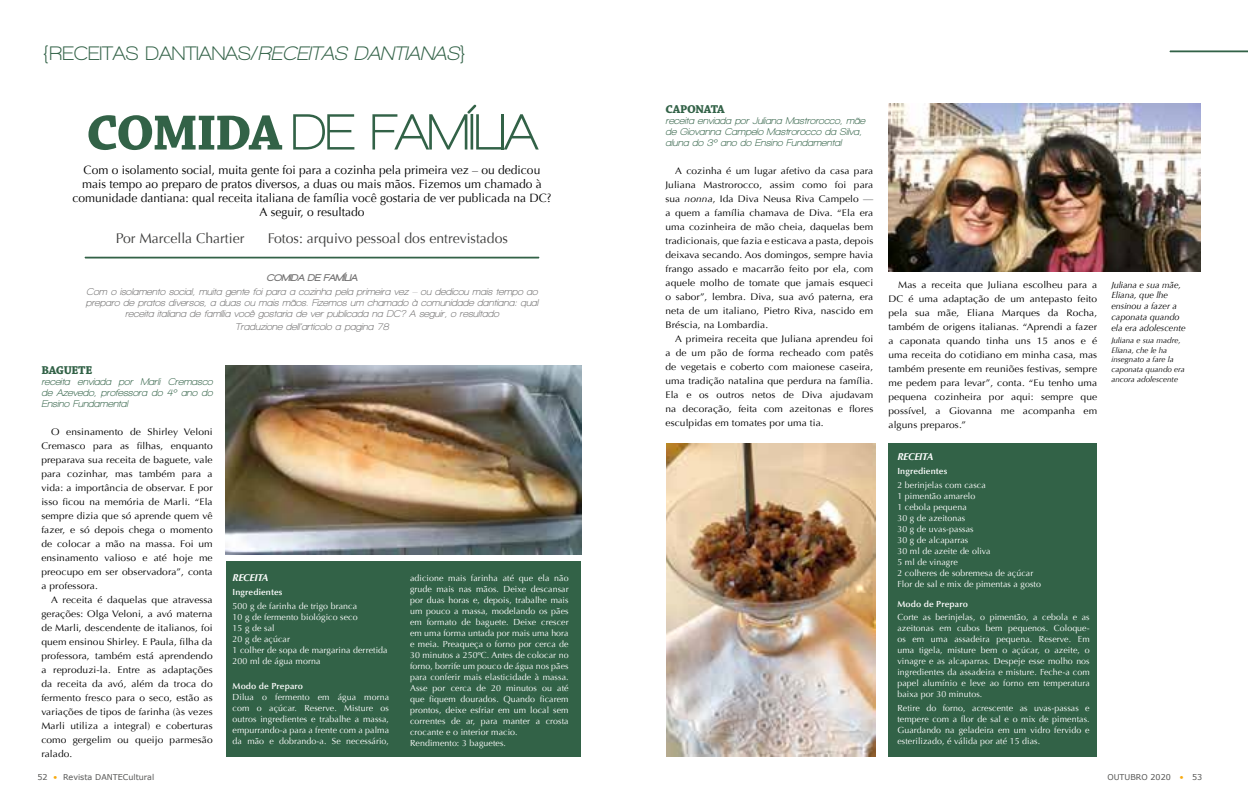
<style>
.page{position:relative;width:1248px;height:808px;background:#fff}
.page>*{position:absolute;margin:0;border:0;box-sizing:border-box;transform-origin:0 0}
.t1{font:700 52px "Walkway";letter-spacing:-.025em;color:#326247}
.t2{font:700 20px "Walkway";color:#326247}
.t3{font:14px "Optima";color:#3c3c3b}
.t4{font:12px/14px "Optima";color:#000;text-align:center}
.t5{font:700 12px "Chaparral Pro";letter-spacing:-.03em;color:#326247}
.t6{font:italic 700 10px/11px "Walkway";color:#706f6f;text-align:center}
.t7{font:italic 700 10px/11px "Walkway";color:#326247}
.t8{font:italic 900 10px "Walkway";color:#706f6f}
.t9{font:italic 700 10px "Optima";letter-spacing:-.035em;color:#fff}
.t10{font:9.5px/14px "Optima";letter-spacing:.01em;color:#000;text-align:justify;scale:1.07 1}
.t11{font:italic 9px/10.8px "Optima";color:#000}
.t12{font:8.8px/11px "Optima";letter-spacing:.01em;color:#fff}
.t13{font:600 8.8px "Optima";letter-spacing:.01em;color:#fff}
.t14{font:italic 8px/9.6px "Optima";color:#000}
.t15{font:8px "MS Reference Sans Serif";color:#575756}
.s1{font-style:italic}
.s2{font-family:"Chaparral Pro"}
.s3{color:#f8ab10}
</style>
<div class="page">
<svg style="left:85px;top:257px;width:454px;height:1px"></svg>
<div style="left:888px;top:444px;width:209px;height:313px;background:#326247"></div>
<img style="left:666px;top:444px;width:209px;height:313px">
<svg style="left:1169px;top:51px;width:78px;height:1px"></svg>
<img style="left:888px;top:104px;width:312px;height:168px">
<div style="left:226px;top:561px;width:354px;height:196px;background:#326247"></div>
<img style="left:226px;top:365px;width:355px;height:189px">
<h2 class="t2" style="left:43px;top:43px;width:425px">{RECEITAS DANTIANAS/<span class="s1">RECEITAS DANTIANAS</span>}</h2>
<h1 class="t1" style="left:86px;top:104px;width:453px"><span class="s2">COMIDA</span> DE FAMÍLIA</h1>
<p class="t4" style="left:73px;top:164px;width:480px">Com o isolamento social, muita gente foi para a cozinha pela primeira vez – ou dedicou mais tempo ao preparo de pratos diversos, a duas ou mais mãos. Fizemos um chamado à comunidade dantiana: qual receita italiana de família você gostaria de ver publicada na DC?<br>A seguir, o resultado</p>
<h3 class="t3" style="left:116px;top:230px;width:130px">Por Marcella Chartier</h3>
<h3 class="t3" style="left:268px;top:230px;width:242px">Fotos: arquivo pessoal dos entrevistados</h3>
<p class="t8" style="left:266px;top:272px;width:92px">COMIDA DE FAMÍLIA</p>
<p class="t6" style="left:86px;top:286px;width:454px">Com o isolamento social, muita gente foi para a cozinha pela primeira vez – ou dedicou mais tempo ao preparo de pratos diversos, a duas ou mais mãos. Fizemos um chamado à comunidade dantiana: qual receita italiana de família você gostaria de ver publicada na DC? A seguir, o resultado</p>
<p class="t6" style="left:235px;top:321px;width:155px">Traduzione dell’articolo a pagina 78</p>
<p class="t5" style="left:41px;top:363px;width:53px">BAGUETE</p>
<p class="t7" style="left:41px;top:376px;width:173px;text-align:justify">receita enviada por Marli Cremasco de Azevedo, professora do 4º ano do Ensino Fundamental</p>
<p class="t10" style="left:41px;top:425px;width:162px;text-indent:10px">O ensinamento de Shirley Veloni Cremasco para as filhas, enquanto preparava sua receita de baguete, vale para cozinhar, mas também para a vida: a importância de observar. E por isso ficou na memória de Marli. “Ela sempre dizia que só aprende quem vê fazer, e só depois chega o momento de colocar a mão na massa. Foi um ensinamento valioso e até hoje me preocupo em ser observadora”, conta a professora.</p>
<p class="t10" style="left:41px;top:593px;width:162px;text-indent:10px">A receita é daquelas que atravessa gerações: Olga Veloni, a avó materna de Marli, descendente de italianos, foi quem ensinou Shirley. E Paula, filha da professora, também está aprendendo a reproduzi-la. Entre as adaptações da receita da avó, além da troca do fermento fresco para o seco, estão as variações de tipos de farinha (às vezes Marli utiliza a integral) e coberturas como gergelim ou queijo parmesão ralado.</p>
<p class="t9" style="left:232px;top:572px;width:37px">RECEITA</p>
<p class="t13" style="left:232px;top:587px;width:51px">Ingredientes</p>
<p class="t12" style="left:232px;top:601px;width:156px">500 g de farinha de trigo branca<br>10 g de fermento biológico seco<br>15 g de sal<br>20 g de açúcar<br>1 colher de sopa de margarina derretida<br>200 ml de água morna</p>
<p class="t13" style="left:232px;top:681px;width:72px">Modo de Preparo</p>
<p class="t12" style="left:232px;top:692px;width:158px;text-align:justify">Dilua o fermento em água morna com o açúcar. Reserve. Misture os outros ingredientes e trabalhe a massa, empurrando-a para a frente com a palma da mão e dobrando-a. Se necessário,</p>
<p class="t12" style="left:410px;top:572px;width:160px">adicione mais farinha até que ela não grude mais nas mãos. Deixe descansar por duas horas e, depois, trabalhe mais um pouco a massa, modelando os pães em formato de baguete. Deixe crescer em uma forma untada por mais uma hora e meia. Preaqueça o forno por cerca de 30 minutos a 250ºC. Antes de colocar no forno, borrife um pouco de água nos pães para conferir mais elasticidade à massa.<br>Asse por cerca de 20 minutos ou até que fiquem dourados. Quando ficarem prontos, deixe esfriar em um local sem correntes de ar, para manter a crosta crocante e o interior macio.<br>Rendimento: 3 baguetes.</p>
<p class="t5" style="left:665px;top:102px;width:61px">CAPONATA</p>
<p class="t7" style="left:665px;top:115px;width:201px">receita enviada por Juliana Mastrorocco, mãe de Giovanna Campelo Mastrorocco da Silva, aluna do 3º ano do Ensino Fundamental</p>
<p class="t10" style="left:665px;top:164px;width:196px;text-indent:10px">A cozinha é um lugar afetivo da casa para Juliana Mastrorocco, assim como foi para sua <span class="s1">nonna</span>, Ida Diva Neusa Riva Campelo — a quem a família chamava de Diva. “Ela era uma cozinheira de mão cheia, daquelas bem tradicionais, que fazia e esticava a pasta, depois deixava secando. Aos domingos, sempre havia frango assado e macarrão feito por ela, com aquele molho de tomate que jamais esqueci o sabor”, lembra. Diva, sua avó paterna, era neta de um italiano, Pietro Riva, nascido em Bréscia, na Lombardia.</p>
<p class="t10" style="left:665px;top:332px;width:196px;text-indent:10px">A primeira receita que Juliana aprendeu foi a de um pão de forma recheado com patês de vegetais e coberto com maionese caseira, uma tradição natalina que perdura na família.<br>Ela e os outros netos de Diva ajudavam na decoração, feita com azeitonas e flores esculpidas em tomates por uma tia.</p>
<p class="t10" style="left:888px;top:278px;width:196px;text-indent:10px">Mas a receita que Juliana escolheu para a DC é uma adaptação de um antepasto feito pela sua mãe, Eliana Marques da Rocha, também de origens italianas. “Aprendi a fazer a caponata quando tinha uns 15 anos e é uma receita do cotidiano em minha casa, mas também presente em reuniões festivas, sempre me pedem para levar”, conta. “Eu tenho uma pequena cozinheira por aqui: sempre que possível, a Giovanna me acompanha em alguns preparos.”</p>
<p class="t11" style="left:1111px;top:279px;width:76px">Juliana e sua mãe,<br>Eliana, que lhe ensinou a fazer a caponata quando ela era adolescente</p>
<p class="t14" style="left:1111px;top:336px;width:75px">Juliana e sua madre,<br>Eliana, che le ha insegnato a fare la caponata quando era ancora adolescente</p>
<p class="t9" style="left:897px;top:451px;width:37px">RECEITA</p>
<p class="t13" style="left:897px;top:466px;width:51px">Ingredientes</p>
<p class="t12" style="left:897px;top:479px;width:145px">2 berinjelas com casca<br>1 pimentão amarelo<br>1 cebola pequena<br>30 g de azeitonas<br>30 g de uvas-passas<br>30 g de alcaparras<br>30 ml de azeite de oliva<br>5 ml de vinagre<br>2 colheres de sobremesa de açúcar<br>Flor de sal e mix de pimentas a gosto</p>
<p class="t13" style="left:897px;top:598px;width:72px">Modo de Preparo</p>
<p class="t12" style="left:897px;top:612px;width:194px;text-align:justify">Corte as berinjelas, o pimentão, a cebola e as azeitonas em cubos bem pequenos. Coloque&shy;os em uma assadeira pequena. Reserve. Em uma tigela, misture bem o açúcar, o azeite, o vinagre e as alcaparras. Despeje esse molho nos ingredientes da assadeira e misture. Feche-a com papel alumínio e leve ao forno em temperatura baixa por 30 minutos.</p>
<p class="t12" style="left:897px;top:703px;width:194px;text-align:justify">Retire do forno, acrescente as uvas-passas e tempere com a flor de sal e o mix de pimentas.<br>Guardando na geladeira em um vidro fervido e esterilizado, é válida por até 15 dias.</p>
<p class="t15" style="left:37px;top:771px;width:118px">52 <span class="s3">•</span> Revista DANTECultural</p>
<p class="t15" style="left:1107px;top:772px;width:96px">OUTUBRO 2020 <span class="s3">•</span> 53</p>
</div>
